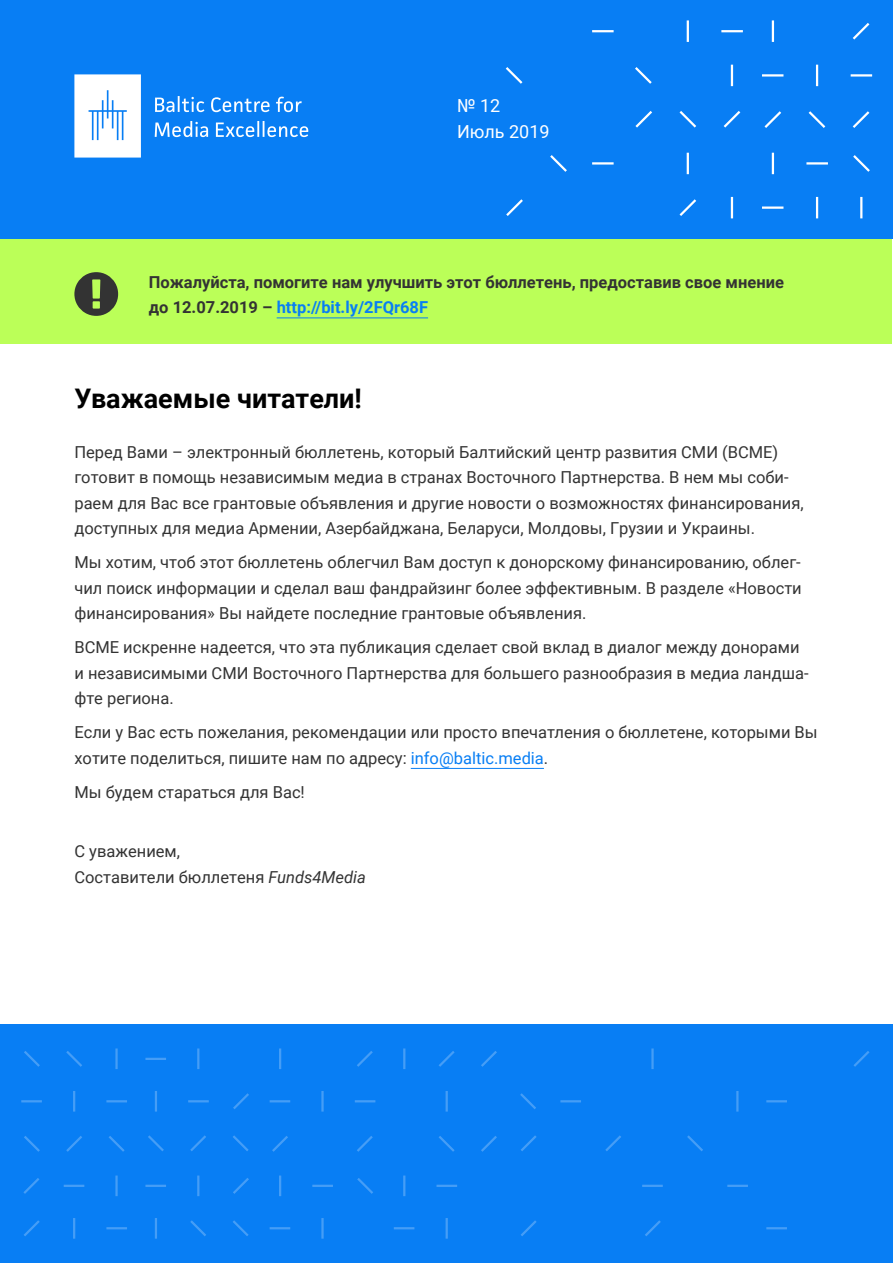
<style>
.page{position:relative;width:893px;height:1263px;background:#fff}
.page>*{position:absolute;margin:0;border:0;box-sizing:border-box;transform-origin:0 0}
.t1{font:700 27px "Roboto";color:#000}
.t2{font:18px/25.5px "Roboto";color:#fff}
.t3{font:16.5px/25.5px "Roboto";color:#333}
.t4{font:700 16.5px/25.5px "Roboto";color:#333}
.s1{color:#087ef4}
.s2{font-style:italic}
</style>
<div class="page">
<hr style="left:411px;top:768px;width:133px;height:1px;background:#087ef4">
<div style="left:0;top:0;width:893px;height:239px;background:#087ef4"></div>
<div style="left:0;top:1024px;width:893px;height:239px;background:#087ef4"></div>
<svg style="left:74px;top:74px;width:67px;height:84px;background:#e9f3fd"></svg>
<svg style="left:155px;top:96px;width:147px;height:16px"></svg>
<svg style="left:155px;top:121px;width:153px;height:16px"></svg>
<hr style="left:772px;top:20px;width:2px;height:22px;background:#fff">
<svg style="left:764px;top:111px;width:18px;height:17px"></svg>
<hr style="left:762px;top:74px;width:21px;height:3px;background:#fff">
<hr style="left:762px;top:206px;width:21px;height:3px;background:#fff">
<hr style="left:772px;top:153px;width:2px;height:21px;background:#fff">
<hr style="left:851px;top:74px;width:21px;height:3px;background:#fff">
<hr style="left:860px;top:197px;width:2px;height:21px;background:#fff">
<svg style="left:853px;top:155px;width:17px;height:17px"></svg>
<hr style="left:816px;top:65px;width:2px;height:21px;background:#fff">
<hr style="left:816px;top:197px;width:2px;height:21px;background:#fff">
<hr style="left:806px;top:162px;width:22px;height:3px;background:#fff">
<svg style="left:808px;top:111px;width:18px;height:17px"></svg>
<svg style="left:852px;top:23px;width:18px;height:17px"></svg>
<svg style="left:852px;top:111px;width:18px;height:17px"></svg>
<hr style="left:731px;top:197px;width:2px;height:21px;background:#fff">
<svg style="left:723px;top:111px;width:18px;height:17px"></svg>
<hr style="left:721px;top:30px;width:22px;height:2px;background:#fff">
<hr style="left:731px;top:65px;width:2px;height:21px;background:#fff">
<svg style="left:635px;top:67px;width:17px;height:17px"></svg>
<hr style="left:687px;top:153px;width:2px;height:21px;background:#fff">
<hr style="left:687px;top:20px;width:2px;height:22px;background:#fff">
<svg style="left:679px;top:199px;width:18px;height:17px"></svg>
<svg style="left:679px;top:111px;width:17px;height:17px"></svg>
<svg style="left:635px;top:111px;width:17px;height:17px"></svg>
<hr style="left:592px;top:162px;width:22px;height:3px;background:#fff">
<hr style="left:592px;top:30px;width:22px;height:2px;background:#fff">
<svg style="left:505px;top:67px;width:18px;height:17px"></svg>
<svg style="left:550px;top:155px;width:17px;height:17px"></svg>
<svg style="left:506px;top:199px;width:17px;height:17px"></svg>
<hr style="left:766px;top:1100px;width:21px;height:2px;background:#fff">
<hr style="left:766px;top:1227px;width:21px;height:2px;background:#fff">
<svg style="left:853px;top:1051px;width:17px;height:16px"></svg>
<hr style="left:403px;top:1048px;width:2px;height:21px;background:#fff">
<hr style="left:394px;top:1227px;width:20px;height:2px;background:#fff">
<hr style="left:403px;top:1175px;width:2px;height:21px;background:#fff">
<hr style="left:446px;top:1091px;width:2px;height:20px;background:#fff">
<hr style="left:446px;top:1218px;width:2px;height:21px;background:#fff">
<hr style="left:436px;top:1185px;width:21px;height:2px;background:#fff">
<svg style="left:439px;top:1051px;width:16px;height:16px"></svg>
<svg style="left:439px;top:1136px;width:16px;height:16px"></svg>
<svg style="left:481px;top:1051px;width:16px;height:16px"></svg>
<svg style="left:481px;top:1136px;width:16px;height:16px"></svg>
<hr style="left:727px;top:1185px;width:21px;height:2px;background:#fff">
<hr style="left:736px;top:1091px;width:2px;height:20px;background:#fff">
<hr style="left:642px;top:1185px;width:21px;height:2px;background:#fff">
<hr style="left:651px;top:1048px;width:3px;height:21px;background:#fff">
<svg style="left:687px;top:1135px;width:16px;height:16px"></svg>
<svg style="left:645px;top:1220px;width:16px;height:16px"></svg>
<hr style="left:279px;top:1048px;width:2px;height:21px;background:#fff">
<svg style="left:272px;top:1136px;width:16px;height:16px"></svg>
<hr style="left:270px;top:1100px;width:20px;height:2px;background:#fff">
<hr style="left:270px;top:1227px;width:20px;height:2px;background:#fff">
<hr style="left:279px;top:1175px;width:2px;height:21px;background:#fff">
<hr style="left:355px;top:1100px;width:20px;height:2px;background:#fff">
<svg style="left:357px;top:1178px;width:16px;height:16px"></svg>
<hr style="left:321px;top:1091px;width:3px;height:20px;background:#fff">
<hr style="left:321px;top:1218px;width:3px;height:21px;background:#fff">
<hr style="left:312px;top:1185px;width:21px;height:2px;background:#fff">
<svg style="left:357px;top:1051px;width:16px;height:16px"></svg>
<svg style="left:357px;top:1136px;width:16px;height:16px"></svg>
<svg style="left:605px;top:1135px;width:16px;height:16px"></svg>
<svg style="left:520px;top:1093px;width:16px;height:16px"></svg>
<hr style="left:560px;top:1100px;width:21px;height:2px;background:#fff">
<svg style="left:521px;top:1220px;width:16px;height:16px"></svg>
<svg style="left:521px;top:1135px;width:16px;height:16px"></svg>
<hr style="left:155px;top:1218px;width:2px;height:21px;background:#fff">
<svg style="left:148px;top:1135px;width:16px;height:16px"></svg>
<hr style="left:145px;top:1185px;width:21px;height:2px;background:#fff">
<hr style="left:145px;top:1058px;width:21px;height:2px;background:#fff">
<hr style="left:155px;top:1091px;width:2px;height:20px;background:#fff">
<svg style="left:233px;top:1178px;width:16px;height:16px"></svg>
<svg style="left:233px;top:1093px;width:16px;height:16px"></svg>
<hr style="left:197px;top:1175px;width:2px;height:21px;background:#fff">
<hr style="left:197px;top:1048px;width:2px;height:21px;background:#fff">
<hr style="left:188px;top:1100px;width:21px;height:2px;background:#fff">
<svg style="left:190px;top:1220px;width:16px;height:16px"></svg>
<svg style="left:190px;top:1135px;width:16px;height:16px"></svg>
<svg style="left:233px;top:1220px;width:16px;height:16px"></svg>
<svg style="left:233px;top:1135px;width:16px;height:16px"></svg>
<hr style="left:115px;top:1048px;width:3px;height:21px;background:#fff">
<svg style="left:109px;top:1136px;width:16px;height:16px"></svg>
<hr style="left:106px;top:1100px;width:21px;height:2px;background:#fff">
<hr style="left:106px;top:1227px;width:21px;height:2px;background:#fff">
<hr style="left:115px;top:1175px;width:3px;height:21px;background:#fff">
<hr style="left:21px;top:1100px;width:21px;height:2px;background:#fff">
<svg style="left:24px;top:1220px;width:16px;height:16px"></svg>
<svg style="left:23px;top:1178px;width:17px;height:16px"></svg>
<hr style="left:73px;top:1091px;width:2px;height:20px;background:#fff">
<hr style="left:73px;top:1218px;width:2px;height:21px;background:#fff">
<hr style="left:64px;top:1185px;width:20px;height:2px;background:#fff">
<svg style="left:66px;top:1051px;width:16px;height:16px"></svg>
<svg style="left:66px;top:1136px;width:16px;height:16px"></svg>
<svg style="left:24px;top:1051px;width:16px;height:16px"></svg>
<svg style="left:24px;top:1136px;width:16px;height:16px"></svg>
<div style="left:1px;top:239px;width:891px;height:105px;background:#bbff58"></div>
<hr style="left:277px;top:317px;width:151px;height:1px;background:#087ef4">
<svg style="left:74px;top:272px;width:44px;height:44px"></svg>
<p class="t2" style="left:457px;top:92px;width:94px">№ 12<br>Июль 2019</p>
<p class="t4" style="left:149px;top:269px;width:637px">Пожалуйста, помогите нам улучшить этот бюллетень, предоставив свое мнение до 12.07.2019 – <span class="s1">http://bit.ly/2FQr68F</span></p>
<h1 class="t1" style="left:74px;top:380px;width:289px">Уважаемые читатели!</h1>
<p class="t3" style="left:74px;top:439px;width:731px">Перед Вами – электронный бюллетень, который Балтийский центр развития СМИ (BCME) готовит в помощь независимым медиа в странах Восточного Партнерства. В нем мы соби&shy;раем для Вас все грантовые объявления и другие новости о возможностях финансирования, доступных для медиа Армении, Азербайджана, Беларуси, Молдовы, Грузии и Украины.</p>
<p class="t3" style="left:74px;top:549px;width:729px;text-align:justify">Мы хотим, чтоб этот бюллетень облегчил Вам доступ к донорскому финансированию, облег&shy;чил поиск информации и сделал ваш фандрайзинг более эффективным. В разделе «Новости финансирования» Вы найдете последние грантовые объявления.</p>
<p class="t3" style="left:74px;top:634px;width:736px">ВСМЕ искренне надеется, что эта публикация сделает свой вклад в диалог между донорами и независимыми СМИ Восточного Партнерства для большего разнообразия в медиа ландша&shy;фте региона.</p>
<p class="t3" style="left:74px;top:719px;width:745px">Если у Вас есть пожелания, рекомендации или просто впечатления о бюллетене, которыми Вы хотите поделиться, пишите нам по адресу: <span class="s1">info@baltic.media</span>.</p>
<p class="t3" style="left:74px;top:779px;width:232px">Мы будем стараться для Вас!</p>
<p class="t3" style="left:74px;top:838px;width:293px">С уважением,<br>Составители бюллетеня <span class="s2">Funds4Media</span></p>
</div>
